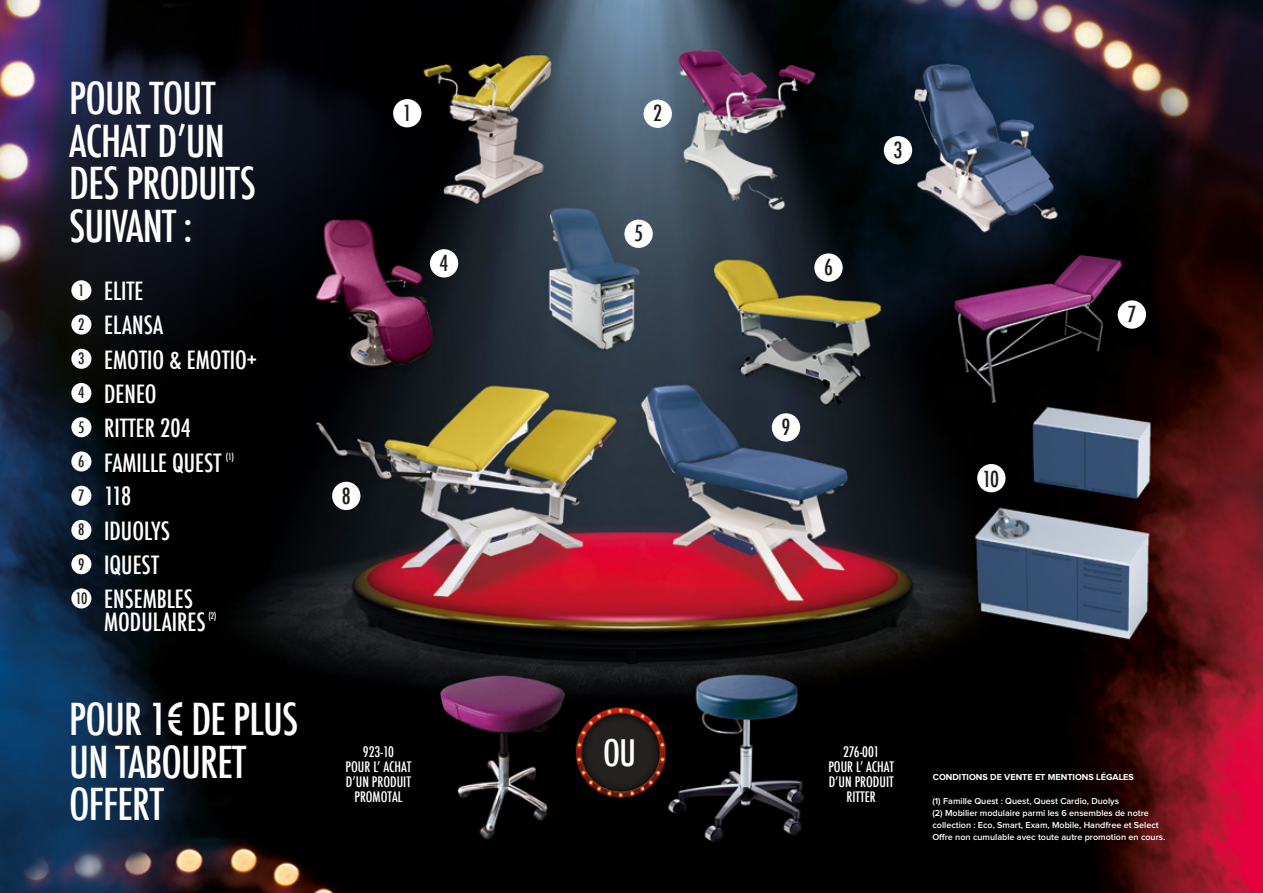
<style>
.page{position:relative;width:1263px;height:893px;background:#fff}
.page>*{position:absolute;margin:0;border:0;box-sizing:border-box;transform-origin:0 0}
.t1{font:500 condensed 42.9px/42.5px "Futura";letter-spacing:-.02em;color:#fff}
.t2{font:500 condensed 35.55px "Futura";color:#fff}
.t3{font:500 condensed 24.6px/34.2px "Futura";color:#fff}
.t4{font:500 condensed 21.6px "Futura";color:#1d1d1b}
.t5{font:500 condensed 15.3px "Futura";color:#1d1d1b}
.t6{font:500 condensed 14.1px/14.7px "Futura";color:#fff;text-align:center}
.t7{font:600 9px/12.1px "Proxima Nova";color:#fff}
.t8{font:700 9px "Proxima Nova";color:#fff}
.t9{font:500 condensed 8.85px "Futura";color:#fff}
</style>
<div class="page">
<img style="left:0;top:0;width:1263px;height:893px">
<div style="left:393px;top:99px;width:28px;height:28px;background:#fff;border-radius:50%"></div>
<div style="left:71px;top:280px;width:20px;height:20px;background:#fff;border-radius:50%"></div>
<div style="left:71px;top:314px;width:20px;height:21px;background:#fff;border-radius:50%"></div>
<div style="left:71px;top:349px;width:20px;height:20px;background:#fff;border-radius:50%"></div>
<div style="left:71px;top:383px;width:20px;height:20px;background:#fff;border-radius:50%"></div>
<div style="left:71px;top:417px;width:20px;height:20px;background:#fff;border-radius:50%"></div>
<div style="left:71px;top:451px;width:20px;height:20px;background:#fff;border-radius:50%"></div>
<div style="left:71px;top:486px;width:20px;height:20px;background:#fff;border-radius:50%"></div>
<div style="left:71px;top:520px;width:20px;height:20px;background:#fff;border-radius:50%"></div>
<div style="left:71px;top:554px;width:20px;height:20px;background:#fff;border-radius:50%"></div>
<div style="left:71px;top:588px;width:20px;height:20px;background:#fff;border-radius:50%"></div>
<div style="left:430px;top:249px;width:28px;height:29px;background:#fff;border-radius:50%"></div>
<div style="left:332px;top:482px;width:28px;height:28px;background:#fff;border-radius:50%"></div>
<div style="left:772px;top:413px;width:28px;height:29px;background:#fff;border-radius:50%"></div>
<div style="left:644px;top:100px;width:28px;height:28px;background:#fff;border-radius:50%"></div>
<div style="left:624px;top:220px;width:29px;height:28px;background:#fff;border-radius:50%"></div>
<div style="left:884px;top:136px;width:28px;height:28px;background:#fff;border-radius:50%"></div>
<div style="left:814px;top:253px;width:29px;height:29px;background:#fff;border-radius:50%"></div>
<div style="left:1118px;top:300px;width:28px;height:29px;background:#fff;border-radius:50%"></div>
<div style="left:977px;top:464px;width:28px;height:28px;background:#fff;border-radius:50%"></div>
<h1 class="t1" style="left:69px;top:77px;width:188px">POUR TOUT<br>ACHAT D’UN<br>DES PRODUITS<br>SUIVANT :</h1>
<h3 class="t5" style="left:78px;top:280px;width:8px">1</h3>
<h3 class="t5" style="left:78px;top:315px;width:8px">2</h3>
<h3 class="t5" style="left:78px;top:349px;width:8px">3</h3>
<h3 class="t5" style="left:78px;top:383px;width:8px">4</h3>
<h3 class="t5" style="left:78px;top:417px;width:8px">5</h3>
<h3 class="t5" style="left:78px;top:451px;width:8px">6</h3>
<h3 class="t5" style="left:78px;top:486px;width:8px">7</h3>
<h3 class="t5" style="left:78px;top:520px;width:8px">8</h3>
<h3 class="t5" style="left:78px;top:554px;width:8px">9</h3>
<h3 class="t5" style="left:75px;top:588px;width:13px">10</h3>
<h3 class="t3" style="left:104px;top:274px;width:154px">ELITE<br>ELANSA<br>EMOTIO &amp; EMOTIO+<br>DENEO<br>RITTER 204<br>FAMILLE QUEST<br>118<br>IDUOLYS<br>IQUEST<br>ENSEMBLES</h3>
<h3 class="t3" style="left:104px;top:605px;width:103px">MODULAIRES</h3>
<p class="t9" style="left:226px;top:451px;width:10px">(1)</p>
<p class="t9" style="left:208px;top:610px;width:10px">(2)</p>
<h1 class="t1" style="left:69px;top:698px;width:230px">POUR 1€ DE PLUS<br>UN TABOURET<br>OFFERT</h1>
<h3 class="t4" style="left:403px;top:99px;width:10px">1</h3>
<h3 class="t4" style="left:440px;top:249px;width:10px">4</h3>
<h3 class="t4" style="left:342px;top:482px;width:10px">8</h3>
<h3 class="t6" style="left:346px;top:745px;width:67px">923-10<br>POUR L’ ACHAT<br>D’UN PRODUIT<br>PROMOTAL</h3>
<h3 class="t4" style="left:653px;top:100px;width:10px">2</h3>
<h3 class="t4" style="left:634px;top:220px;width:10px">5</h3>
<h2 class="t2" style="left:603px;top:730px;width:34px">OU</h2>
<h3 class="t4" style="left:824px;top:253px;width:10px">6</h3>
<h3 class="t4" style="left:781px;top:413px;width:10px">9</h3>
<h3 class="t4" style="left:893px;top:136px;width:10px">3</h3>
<h3 class="t4" style="left:982px;top:465px;width:18px">10</h3>
<h3 class="t4" style="left:1127px;top:300px;width:10px">7</h3>
<h3 class="t6" style="left:828px;top:745px;width:67px">276-001<br>POUR L’ ACHAT<br>D’UN PRODUIT<br>RITTER</h3>
<p class="t8" style="left:933px;top:772px;width:203px">CONDITIONS DE VENTE ET MENTIONS LÉGALES</p>
<p class="t7" style="left:932px;top:795px;width:234px">(1) Famille Quest : Quest, Quest Cardio, Duolys<br>(2) Mobilier modulaire parmi les 6 ensembles de notre collection : Eco, Smart, Exam, Mobile, Handfree et Select Offre non cumulable avec toute autre promotion en cours.</p>
</div>
